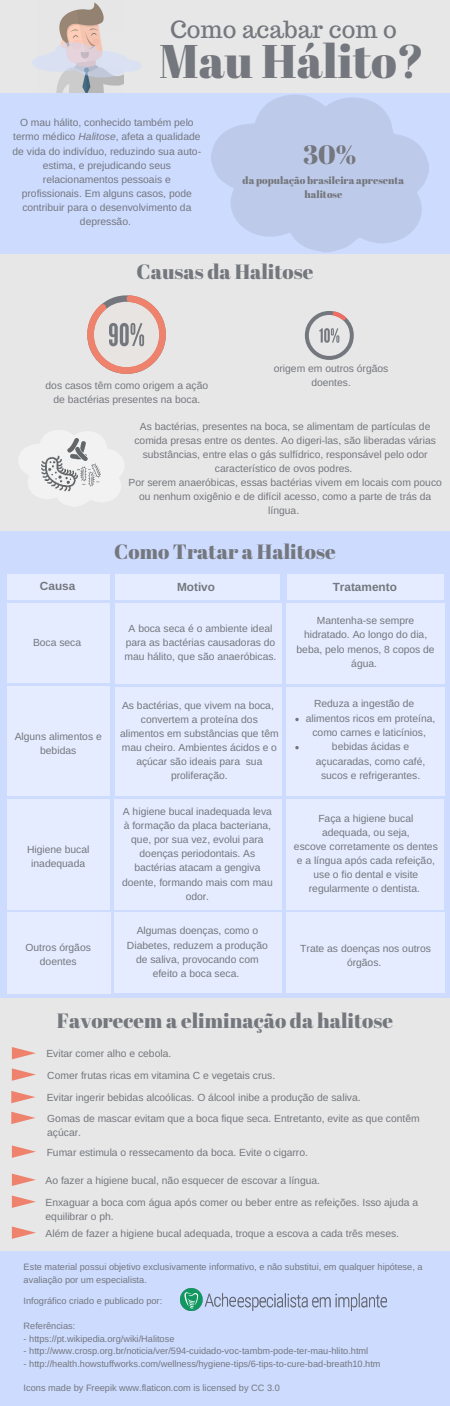
<style>
.page{position:relative;width:450px;height:1406px;background:#cddbff}
.page>*{position:absolute;margin:0;border:0;box-sizing:border-box;transform-origin:0 0}
.t1{font:47.17px "Abril Fatface";color:#74777d}
.t2{font:26.55px "Abril Fatface";color:#74777d}
.t3{font:23.55px "Trocchi";color:#74777d}
.t4{font:20.62px "Abril Fatface";color:#74777d}
.t5{font:700 11.77px "Arimo";color:#74777d}
.t6{font:10.35px/14.1px "Arimo";color:#74777d;text-align:center}
.t7{font:10.35px/14.1px "Abril Fatface";color:#74777d;text-align:center}
.t8{font:9.23px/12.4px "Arimo";color:#74777d}
.s1{font-style:italic}
</style>
<div class="page">
<svg style="left:211px;top:94px;width:218px;height:158px;fill:#becae9"></svg>
<div style="left:0;top:0;width:450px;height:93px;background:#e7e7e7"></div>
<img style="left:56px;top:2px;width:67px;height:91px">
<div style="left:104px;top:34px;width:20px;height:33px;background:#e7e7e7"></div>
<svg style="left:32px;top:42px;width:110px;height:35px"></svg>
<div style="left:0;top:254px;width:450px;height:276px;background:#e7e7e7"></div>
<svg style="left:19px;top:430px;width:105px;height:76px"></svg>
<svg style="left:87px;top:295px;width:79px;height:79px"></svg>
<img style="left:42px;top:455px;width:36px;height:36px">
<img style="left:67px;top:438px;width:22px;height:22px">
<img style="left:78px;top:463px;width:23px;height:23px">
<svg style="left:305px;top:311px;width:49px;height:49px"></svg>
<div style="left:8px;top:574px;width:101px;height:25px;background:#e5ecff"></div>
<div style="left:8px;top:603px;width:102px;height:79px;background:#e5ecff"></div>
<div style="left:115px;top:603px;width:166px;height:81px;background:#e5ecff"></div>
<div style="left:286px;top:603px;width:158px;height:81px;background:#e5ecff"></div>
<div style="left:8px;top:686px;width:102px;height:109px;background:#e5ecff"></div>
<div style="left:115px;top:687px;width:166px;height:108px;background:#e5ecff"></div>
<div style="left:286px;top:687px;width:158px;height:108px;background:#e5ecff"></div>
<svg style="left:295px;top:718px;width:4px;height:3px"></svg>
<svg style="left:295px;top:746px;width:4px;height:3px"></svg>
<div style="left:8px;top:799px;width:102px;height:110px;background:#e5ecff"></div>
<div style="left:115px;top:799px;width:167px;height:110px;background:#e5ecff"></div>
<div style="left:286px;top:799px;width:158px;height:110px;background:#e5ecff"></div>
<div style="left:7px;top:912px;width:103px;height:81px;background:#e5ecff"></div>
<div style="left:115px;top:912px;width:167px;height:80px;background:#e5ecff"></div>
<div style="left:286px;top:912px;width:158px;height:80px;background:#e5ecff"></div>
<div style="left:116px;top:574px;width:164px;height:25px;background:#e5ecff"></div>
<div style="left:287px;top:574px;width:157px;height:25px;background:#e5ecff"></div>
<div style="left:0;top:998px;width:450px;height:253px;background:#e7e7e7"></div>
<svg style="left:12px;top:1047px;width:24px;height:12px"></svg>
<svg style="left:11px;top:1111px;width:24px;height:13px"></svg>
<svg style="left:12px;top:1195px;width:24px;height:13px"></svg>
<svg style="left:12px;top:1068px;width:24px;height:12px"></svg>
<svg style="left:12px;top:1145px;width:24px;height:12px"></svg>
<svg style="left:11px;top:1091px;width:24px;height:12px"></svg>
<svg style="left:12px;top:1173px;width:24px;height:13px"></svg>
<svg style="left:12px;top:1226px;width:24px;height:12px"></svg>
<img style="left:181px;top:1288px;width:52px;height:22px">
<img style="left:233px;top:1292px;width:153px;height:19px">
<h3 class="t3" style="left:170px;top:14px;width:228px">Como acabar com o</h3>
<h1 class="t1" style="left:159px;top:28px;width:267px">Mau Hálito?</h1>
<p class="t6" style="left:13px;top:116px;width:190px">O mau hálito, conhecido também pelo termo médico <span class="s1">Halitose</span>, afeta a qualidade de vida do indivíduo, reduzindo sua auto&shy;estima, e prejudicando seus relacionamentos pessoais e profissionais. Em alguns casos, pode contribuir para o desenvolvimento da depressão.</p>
<h2 class="t2" style="left:303px;top:136px;width:55px">30%</h2>
<p class="t7" style="left:243px;top:173px;width:163px">da população brasileira apresenta halitose</p>
<h3 class="t4" style="left:137px;top:257px;width:178px">Causas da Halitose</h3>
<p class="t6" style="left:46px;top:378px;width:164px">dos casos têm como origem a ação de bactérias presentes na boca.</p>
<p class="t6" style="left:274px;top:362px;width:116px">origem em outros órgãos doentes.</p>
<p class="t6" style="left:128px;top:419px;width:315px">As bactérias, presentes na boca, se alimentam de partículas de comida presas entre os dentes. Ao digeri-las, são liberadas várias substâncias, entre elas o gás sulfídrico, responsável pelo odor característico de ovos podres.<br>Por serem anaeróbicas, essas bactérias vivem em locais com pouco ou nenhum oxigênio e de difícil acesso, como a parte de trás da língua.</p>
<p class="t5" style="left:40px;top:579px;width:37px">Causa</p>
<p class="t6" style="left:33px;top:635px;width:50px">Boca seca</p>
<p class="t6" style="left:15px;top:729px;width:89px">Alguns alimentos e bebidas</p>
<p class="t6" style="left:27px;top:842px;width:64px">Higiene bucal inadequada</p>
<p class="t6" style="left:26px;top:940px;width:67px">Outros órgãos doentes</p>
<h3 class="t4" style="left:114px;top:537px;width:223px">Como Tratar a Halitose</h3>
<p class="t5" style="left:177px;top:580px;width:39px">Motivo</p>
<p class="t5" style="left:333px;top:580px;width:66px">Tratamento</p>
<p class="t6" style="left:125px;top:621px;width:153px">A boca seca é o ambiente ideal para as bactérias causadoras do mau hálito, que são anaeróbicas.</p>
<p class="t6" style="left:297px;top:614px;width:140px">Mantenha-se sempre hidratado. Ao longo do dia, beba, pelo menos, 8 copos de água.</p>
<p class="t6" style="left:120px;top:698px;width:160px">As bactérias, que vivem na boca, convertem a proteína dos alimentos em substâncias que têm mau cheiro. Ambientes ácidos e o açúcar são ideais para sua proliferação.</p>
<p class="t6" style="left:306px;top:696px;width:131px;line-height:15.1px;text-align:left;text-indent:8px">Reduza a ingestão de alimentos ricos em proteína,</p>
<p class="t6" style="left:312px;top:725px;width:115px">como carnes e laticínios, bebidas ácidas e açucaradas, como café, sucos e refrigerantes.</p>
<p class="t6" style="left:122px;top:804px;width:152px">A higiene bucal inadequada leva à formação da placa bacteriana, que, por sua vez, evolui para doenças periodontais. As bactérias atacam a gengiva doente, formando mais com mau odor.</p>
<p class="t6" style="left:127px;top:923px;width:142px">Algumas doenças, como o<br>Diabetes, reduzem a produção de saliva, provocando com efeito a boca seca.</p>
<p class="t6" style="left:294px;top:811px;width:145px">Faça a higiene bucal adequada, ou seja,<br>escove corretamente os dentes e a língua após cada refeição, use o fio dental e visite regularmente o dentista.</p>
<p class="t6" style="left:300px;top:941px;width:132px">Trate as doenças nos outros órgãos.</p>
<h3 class="t4" style="left:57px;top:1006px;width:338px">Favorecem a eliminação da halitose</h3>
<p class="t6" style="left:46px;top:1046px;width:126px">Evitar comer alho e cebola.</p>
<p class="t6" style="left:47px;top:1067px;width:230px">Comer frutas ricas em vitamina C e vegetais crus.</p>
<p class="t6" style="left:47px;top:1090px;width:316px">Evitar ingerir bebidas alcoólicas. O álcool inibe a produção de saliva.</p>
<p class="t6" style="left:47px;top:1111px;width:374px;text-align:left">Gomas de mascar evitam que a boca fique seca. Entretanto, evite as que contêm açúcar.</p>
<p class="t6" style="left:47px;top:1145px;width:263px">Fumar estimula o ressecamento da boca. Evite o cigarro.</p>
<p class="t6" style="left:46px;top:1173px;width:276px">Ao fazer a higiene bucal, não esquecer de escovar a língua.</p>
<p class="t6" style="left:46px;top:1195px;width:374px;text-align:left">Enxaguar a boca com água após comer ou beber entre as refeições. Isso ajuda a equilibrar o ph.</p>
<p class="t6" style="left:46px;top:1226px;width:355px">Além de fazer a higiene bucal adequada, troque a escova a cada três meses.</p>
<p class="t8" style="left:24px;top:1261px;width:400px">Este material possui objetivo exclusivamente informativo, e não substitui, em qualquer hipótese, a avaliação por um especialista.</p>
<p class="t8" style="left:24px;top:1294px;width:140px">Infográfico criado e publicado por:</p>
<p class="t8" style="left:24px;top:1320px;width:53px">Referências:</p>
<p class="t8" style="left:24px;top:1332px;width:152px">- https://pt.wikipedia.org/wiki/Halitose</p>
<p class="t8" style="left:24px;top:1344px;width:346px">- http://www.crosp.org.br/noticia/ver/594-cuidado-voc-tambm-pode-ter-mau-hlito.html</p>
<p class="t8" style="left:24px;top:1357px;width:359px">- http://health.howstuffworks.com/wellness/hygiene-tips/6-tips-to-cure-bad-breath10.htm</p>
<p class="t8" style="left:24px;top:1381px;width:258px">Icons made by Freepik www.flaticon.com is licensed by CC 3.0</p>
</div>
